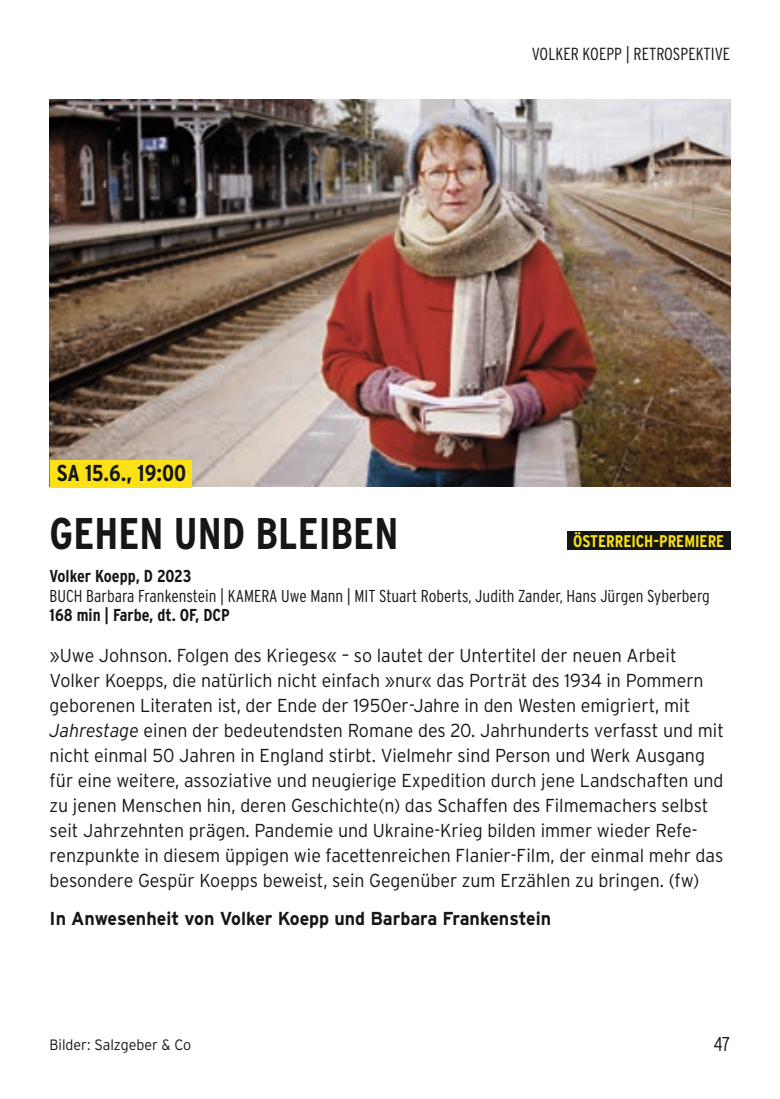
<style>
.page{position:relative;width:780px;height:1099px;background:#fff}
.page>*{position:absolute;margin:0;border:0;box-sizing:border-box;transform-origin:0 0}
.t1{font:700 44.25px "Interstate Condensed";color:#151616}
.t2{font:700 23px "Interstate Condensed";color:#151616}
.t3{font:300 20px "Interstate Condensed";color:#151616}
.Copy{font:300 18.75px/25px "Interstate";color:#151616;scale:.95 1}
.Copy-2{font:700 18.75px "Interstate";color:#151616;scale:.95 1}
.t4{font:300 17.5px "Interstate Condensed";color:#151616}
.t5{font:300 17.25px/19.8px "Interstate Condensed";color:#151616}
.t6{font:700 17.25px "Interstate Condensed";letter-spacing:-.01em;color:#151616}
.t7{font:700 17px "Interstate Condensed";color:#fbe116}
.t8{font:300 15px "Interstate";color:#151616;scale:.95 1}
.s1{font-weight:700}
.s2{font-style:italic}
</style>
<div class="page">
<img style="left:50px;top:99px;width:680px;height:388px">
<div style="left:50px;top:460px;width:141px;height:27px;background:#fbe116"></div>
<div style="left:567px;top:531px;width:163px;height:18px;background:#151616"></div>
<p class="t4" style="left:531px;top:44px;width:200px">VOLKER KOEPP | RETROSPEKTIVE</p>
<p class="t2" style="left:57px;top:460px;width:131px">SA 15.6., 19:00</p>
<p class="t1" style="left:50px;top:509px;width:350px">GEHEN UND BLEIBEN</p>
<p class="t6" style="left:50px;top:566px;width:143px">Volker Koepp, D 2023</p>
<p class="t5" style="left:50px;top:585px;width:661px">BUCH Barbara Frankenstein | KAMERA Uwe Mann | MIT Stuart Roberts, Judith Zander, Hans Jürgen Syberberg<br><span class="s1">168 min | Farbe, dt. OF, DCP</span></p>
<p class="Copy" style="left:50px;top:642px;width:711px">»Uwe Johnson. Folgen des Krieges« – so lautet der Untertitel der neuen Arbeit Volker Koepps, die natürlich nicht einfach »nur« das Porträt des 1934 in Pommern geborenen Literaten ist, der Ende der 1950er-Jahre in den Westen emigriert, mit <span class="s2">Jahrestage</span> einen der bedeutendsten Romane des 20. Jahrhunderts verfasst und mit nicht einmal 50 Jahren in England stirbt. Vielmehr sind Person und Werk Ausgang für eine weitere, assoziative und neugierige Expedition durch jene Landschaften und zu jenen Menschen hin, deren Geschichte(n) das Schaffen des Filmemachers selbst seit Jahrzehnten prägen. Pandemie und Ukraine-Krieg bilden immer wieder Refe&shy;renzpunkte in diesem üppigen wie facettenreichen Flanier-Film, der einmal mehr das besondere Gespür Koepps beweist, sein Gegenüber zum Erzählen zu bringen. (fw)</p>
<p class="Copy-2" style="left:50px;top:907px;width:529px">In Anwesenheit von Volker Koepp und Barbara Frankenstein</p>
<p class="t7" style="left:573px;top:531px;width:153px">ÖSTERREICH-PREMIERE</p>
<p class="t8" style="left:50px;top:1036px;width:150px">Bilder: Salzgeber &amp; Co</p>
<p class="t3" style="left:713px;top:1032px;width:18px">47</p>
</div>
